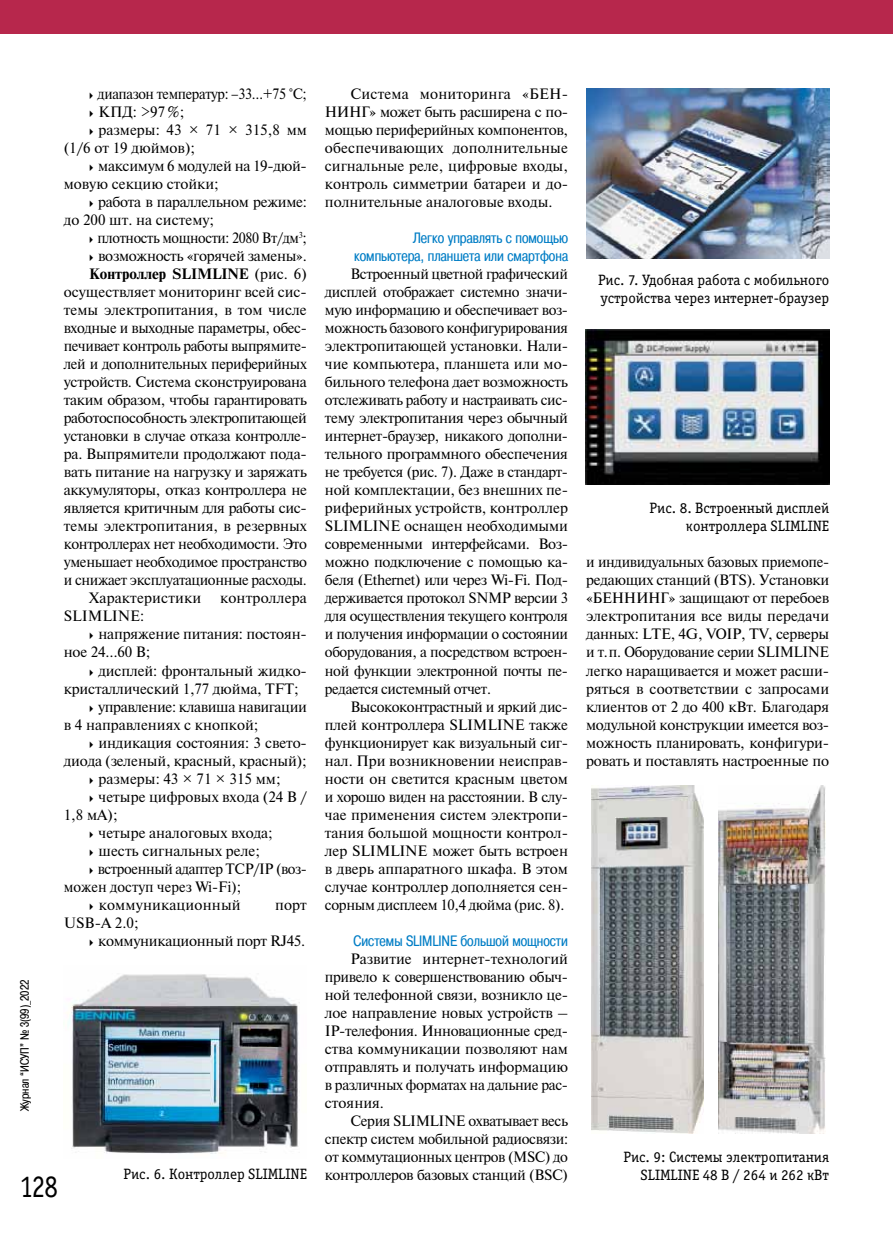
<style>
.page{position:relative;width:893px;height:1234px;background:#fff}
.page>*{position:absolute;margin:0;border:0;box-sizing:border-box;transform-origin:0 0}
.t1{font:31.5px "Officina Serif Book C";color:#000;scale:.85 1}
.t2{font:15px/18px "Newton";letter-spacing:-.02em;color:#000;text-align:justify}
.t3{font:15px "Newton";color:#000}
.t4{font:15px/18px "Officina Serif Book C";color:#000;text-align:right}
.t5{font:15px/18px "Pragmatica Cond C";color:#007dc5;text-align:right}
.t6{font:15px "Newton";letter-spacing:-.02em;color:#000;scale:.94 1}
.t7{font:15px "Newton";letter-spacing:.01em;color:#000}
.t8{font:15px "Newton";letter-spacing:-.02em;color:#000;scale:.96 1}
.t9{font:700 15px "Newton";color:#000}
.t10{font:15px "Newton";color:#000;scale:.96 1}
.t11{font:12px "Pragmatica Cond C";color:#000}
.s1{font-weight:400}
</style>
<div class="page">
<div style="left:0;top:0;width:893px;height:34px;background:#b7274c"></div>
<img style="left:68px;top:974px;width:232px;height:180px">
<img style="left:586px;top:88px;width:243px;height:171px">
<img style="left:586px;top:330px;width:243px;height:154px">
<img style="left:592px;top:785px;width:111px;height:347px">
<img style="left:719px;top:785px;width:106px;height:347px">
<p class="t11" style="left:18px;top:1110px;width:133px;rotate:-90deg">Журнал “ИСУП” № 3(99)_2022</p>
<p class="t6" style="left:98px;top:83px;width:224px">диапазон температур: –33…+75 °C;</p>
<p class="t2" style="left:99px;top:102px;width:87px">КПД: &gt;97%;</p>
<p class="t3" style="left:99px;top:119px;width:210px">размеры: 43 × 71 × 315,8 мм</p>
<p class="t3" style="left:64px;top:137px;width:133px">(1/6 от 19 дюймов);</p>
<p class="t2" style="left:98px;top:156px;width:210px">максимум 6 модулей на 19‑дюй-</p>
<p class="t3" style="left:64px;top:173px;width:157px">мовую секцию стойки;</p>
<p class="t2" style="left:98px;top:192px;width:210px">работа в параллельном режиме:</p>
<p class="t3" style="left:64px;top:209px;width:152px">до 200 шт. на систему;</p>
<p class="t6" style="left:98px;top:227px;width:224px">плотность мощности: 2080 Вт/дм<sup>3</sup>;</p>
<p class="t2" style="left:98px;top:246px;width:210px">возможность «горячей замены».</p>
<p class="t9" style="left:89px;top:265px;width:219px">Контроллер SLIMLINE <span class="s1">(рис. 6)</span></p>
<p class="t3" style="left:64px;top:281px;width:245px">осуществляет мониторинг всей сис-</p>
<p class="t3" style="left:64px;top:299px;width:245px">темы электропитания, в том числе</p>
<p class="t2" style="left:64px;top:318px;width:245px">входные и выходные параметры, обес-</p>
<p class="t2" style="left:64px;top:336px;width:245px">печивает контроль работы выпрямите-</p>
<p class="t2" style="left:64px;top:354px;width:245px">лей и дополнительных периферийных</p>
<p class="t2" style="left:64px;top:372px;width:245px">устройств. Система сконструирована</p>
<p class="t2" style="left:64px;top:390px;width:245px">таким образом, чтобы гарантировать</p>
<p class="t2" style="left:64px;top:408px;width:245px">работоспособность электропитающей</p>
<p class="t2" style="left:64px;top:426px;width:245px">установки в случае отказа контролле-</p>
<p class="t2" style="left:64px;top:444px;width:245px">ра. Выпрямители продолжают пода-</p>
<p class="t2" style="left:64px;top:462px;width:245px">вать питание на нагрузку и заряжать</p>
<p class="t2" style="left:64px;top:480px;width:245px">аккумуляторы, отказ контроллера не</p>
<p class="t2" style="left:64px;top:498px;width:245px">является критичным для работы сис-</p>
<p class="t3" style="left:64px;top:515px;width:245px">темы электропитания, в резервных</p>
<p class="t2" style="left:64px;top:534px;width:245px">контроллерах нет необходимости. Это</p>
<p class="t2" style="left:64px;top:552px;width:245px">уменьшает необходимое пространство</p>
<p class="t2" style="left:64px;top:570px;width:245px">и снижает эксплуатационные расходы.</p>
<p class="t7" style="left:89px;top:587px;width:114px">Характеристики</p>
<p class="t7" style="left:220px;top:587px;width:88px">контроллера</p>
<p class="t3" style="left:64px;top:605px;width:82px">SLIMLINE:</p>
<p class="t2" style="left:98px;top:624px;width:210px">напряжение питания: постоян-</p>
<p class="t2" style="left:64px;top:642px;width:88px">ное 24…60 В;</p>
<p class="t2" style="left:98px;top:660px;width:210px">дисплей: фронтальный жидко-</p>
<p class="t2" style="left:64px;top:678px;width:236px">кристаллический 1,77 дюйма, TFT;</p>
<p class="t2" style="left:98px;top:696px;width:210px">управление: клавиша навигации</p>
<p class="t3" style="left:64px;top:713px;width:196px">в 4 направлениях с кнопкой;</p>
<p class="t2" style="left:98px;top:732px;width:210px">индикация состояния: 3 свето-</p>
<p class="t2" style="left:64px;top:750px;width:245px">диода (зеленый, красный, красный);</p>
<p class="t3" style="left:99px;top:767px;width:184px">размеры: 43 × 71 × 315 мм;</p>
<p class="t3" style="left:99px;top:785px;width:210px">четыре цифровых входа (24 В /</p>
<p class="t2" style="left:64px;top:804px;width:55px">1,8 мА);</p>
<p class="t3" style="left:99px;top:821px;width:176px">четыре аналоговых входа;</p>
<p class="t3" style="left:99px;top:839px;width:163px">шесть сигнальных реле;</p>
<p class="t8" style="left:98px;top:857px;width:219px">встроенный адаптер TCP/IP (воз-</p>
<p class="t10" style="left:64px;top:875px;width:186px">можен доступ через Wi-Fi);</p>
<p class="t7" style="left:99px;top:893px;width:144px">коммуникационный</p>
<p class="t2" style="left:275px;top:894px;width:33px">порт</p>
<p class="t2" style="left:98px;top:912px;width:208px;text-indent:-34px">USB‑A 2.0;<br>коммуникационный порт RJ45.</p>
<h1 class="t1" style="left:20px;top:1168px;width:47px">128</h1>
<p class="t4" style="left:124px;top:1165px;width:185px">Рис. 6. Контроллер SLIMLINE</p>
<p class="t2" style="left:325px;top:84px;width:245px;text-indent:26px">Система мониторинга «БЕН-НИНГ» может быть расширена с по&shy;мощью периферийных компонентов, обеспечивающих дополнительные сигнальные реле, цифровые входы, контроль симметрии батареи и до&shy;полнительные аналоговые входы.</p>
<p class="t5" style="left:354px;top:229px;width:215px">Легко управлять с помощью компьютера, планшета или смартфона</p>
<p class="t2" style="left:325px;top:264px;width:245px;text-indent:26px">Встроенный цветной графический дисплей отображает системно значи&shy;мую информацию и обеспечивает воз&shy;можность базового конфигурирования электропитающей установки. Нали&shy;чие компьютера, планшета или мо&shy;бильного телефона дает возможность отслеживать работу и настраивать сис&shy;тему электропитания через обычный интернет-браузер, никакого дополни&shy;тельного программного обеспечения не требуется (рис. 7). Даже в стандарт&shy;ной комплектации, без внешних пе&shy;риферийных устройств, контроллер SLIMLINE оснащен необходимыми современными интерфейсами. Воз&shy;можно подключение с помощью ка&shy;беля (Ethernet) или через Wi-Fi. Под&shy;держивается протокол SNMP версии 3 для осуществления текущего контроля и получения информации о состоянии оборудования, а посредством встроен&shy;ной функции электронной почты пе&shy;редается системный отчет.</p>
<p class="t2" style="left:325px;top:696px;width:245px;text-indent:26px">Высококонтрастный и яркий дис&shy;плей контроллера SLIMLINE также функционирует как визуальный сиг&shy;нал. При возникновении неисправ&shy;ности он светится красным цветом и хорошо виден на расстоянии. В слу&shy;чае применения систем электропи&shy;тания большой мощности контрол&shy;лер SLIMLINE может быть встроен в дверь аппаратного шкафа. В этом случае контроллер дополняется сен&shy;сорным дисплеем 10,4 дюйма (рис. 8).</p>
<p class="t5" style="left:354px;top:931px;width:216px">Системы SLIMLINE большой мощности</p>
<p class="t2" style="left:325px;top:948px;width:245px;text-indent:26px">Развитие интернет-технологий привело к совершенствованию обыч&shy;ной телефонной связи, возникло це&shy;лое направление новых устройств – IP-телефония. Инновационные сред&shy;ства коммуникации позволяют нам отправлять и получать информацию в различных форматах на дальние рас&shy;стояния.</p>
<p class="t2" style="left:325px;top:1110px;width:245px;text-indent:26px">Серия SLIMLINE охватывает весь спектр систем мобильной радиосвязи: от коммутационных центров (MSC) до контроллеров базовых станций (BSC)</p>
<p class="t4" style="left:598px;top:271px;width:233px;text-align:left">Рис. 7. Удобная работа с мобильного устройства через интернет-браузер</p>
<p class="t4" style="left:650px;top:499px;width:181px">Рис. 8. Встроенный дисплей контроллера SLIMLINE</p>
<p class="t2" style="left:586px;top:552px;width:245px">и индивидуальных базовых приемопе&shy;редающих станций (BTS). Установки «БЕННИНГ» защищают от перебоев электропитания все виды передачи данных: LTE, 4G, VOIP, TV, серверы и т.п. Оборудование серии SLIMLINE легко наращивается и может расши&shy;ряться в соответствии с запросами клиентов от 2 до 400 кВт. Благодаря модульной конструкции имеется воз&shy;можность планировать, конфигури&shy;ровать и поставлять настроенные по</p>
<p class="t4" style="left:623px;top:1148px;width:207px">Рис. 9: Системы электропитания<br>SLIMLINE 48 В / 264 и 262 кВт</p>
</div>
